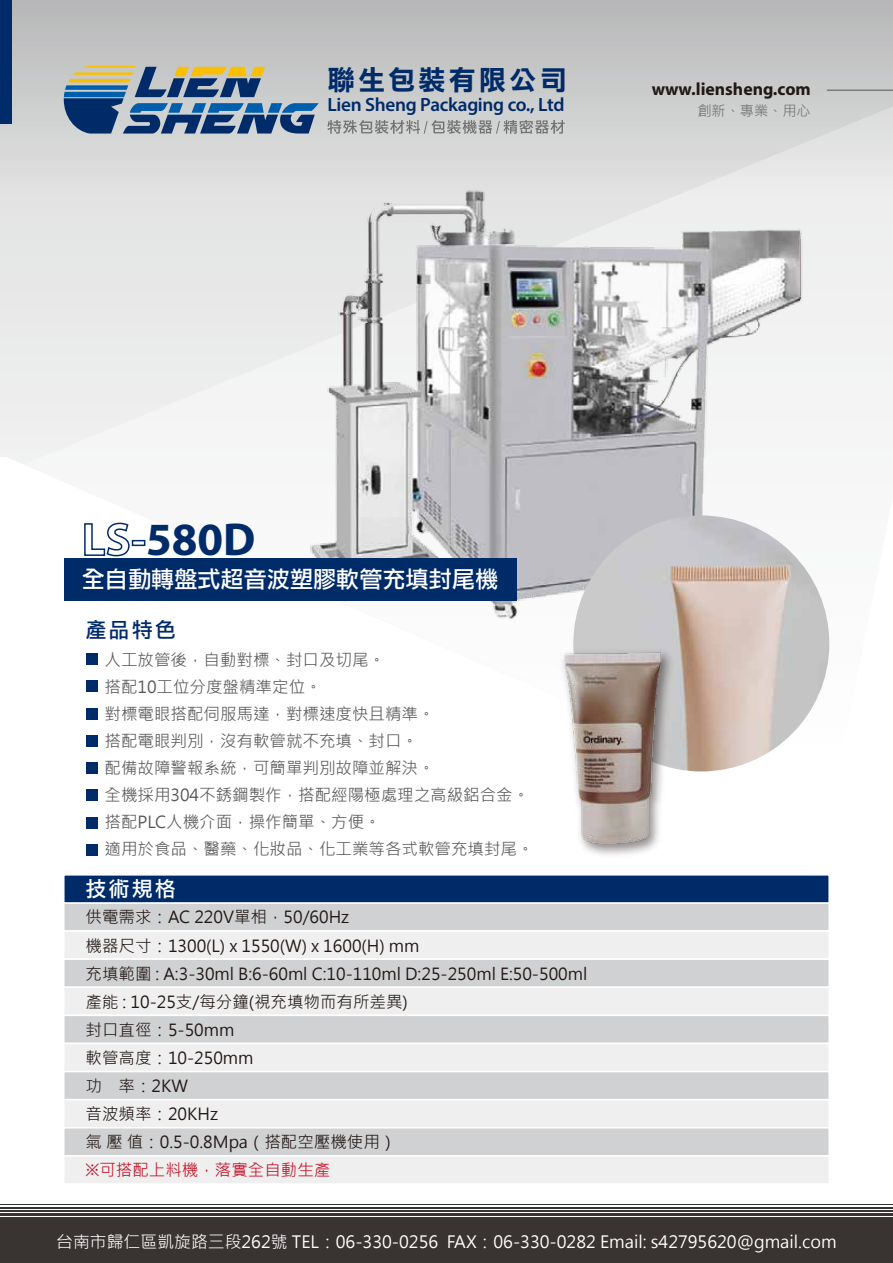
<style>
.page{position:relative;width:893px;height:1263px;background:#fff}
.page>*{position:absolute;margin:0;border:0;box-sizing:border-box;transform-origin:0 0}
.t1{font:700 46.35px "Myriad Pro";color:#002b69}
.t2{font:27.6px "DF Li Hei Bd WIN BF";letter-spacing:.1em;color:#002b69}
.t3{font:23.1px "DF Li Hei Md WIN BF";color:#fff}
.t4{font:21px "DF Li Hei Md WIN BF";color:#fff}
.t5{font:21px "DF Li Hei Md WIN BF";color:#002b69}
.t6{font:600 19.2px "Myriad Pro";letter-spacing:-.015em;color:#002b69}
.t7{font:700 17.7px "Myriad";color:#221815}
.t8{font:16.8px "Microsoft Jheng Hei";color:#fff}
.t9{font:16.5px/28px "Microsoft Jheng Hei";color:#221815}
.t10{font:16.5px/27px "Microsoft Jheng Hei";color:#595757}
.t11{font:16.5px "Microsoft Jheng Hei";color:#c30d23}
.t12{font:14.1px "Microsoft Jheng Hei";color:#727171}
</style>
<div class="page">
<svg style="left:13px;top:212px;width:880px;height:616px"></svg>
<div style="left:0;top:0;width:893px;height:212px;background:linear-gradient(to bottom,#b5b6b7,#e8e8e9)"></div>
<img style="left:278px;top:120px;width:545px;height:545px">
<div style="left:0;top:1220px;width:893px;height:43px;background:#393332"></div>
<hr style="left:0;top:1217px;width:893px;height:2px;background:#393332">
<hr style="left:0;top:1214px;width:893px;height:2px;background:#393332">
<hr style="left:0;top:1210px;width:893px;height:2px;background:#393332">
<hr style="left:0;top:1207px;width:893px;height:2px;background:#393332">
<hr style="left:0;top:1204px;width:893px;height:1px;background:#393332">
<div style="left:63px;top:902px;width:767px;height:30px;background:#d0d1d2"></div>
<div style="left:63px;top:874px;width:767px;height:30px;background:#002b69;border:2px solid #fff"></div>
<div style="left:63px;top:930px;width:767px;height:30px;background:#efefef;border:2px solid #fff"></div>
<div style="left:63px;top:958px;width:767px;height:30px;background:#d0d1d2;border:2px solid #fff"></div>
<div style="left:63px;top:986px;width:767px;height:30px;background:#efefef;border:2px solid #fff"></div>
<div style="left:63px;top:1014px;width:767px;height:30px;background:#d0d1d2;border:2px solid #fff"></div>
<div style="left:63px;top:1043px;width:767px;height:29px;background:#efefef;border:2px solid #fff"></div>
<div style="left:63px;top:1071px;width:767px;height:29px;background:#d0d1d2;border:2px solid #fff"></div>
<div style="left:63px;top:1099px;width:767px;height:29px;background:#efefef;border:2px solid #fff"></div>
<div style="left:63px;top:1127px;width:767px;height:29px;background:#d0d1d2;border:2px solid #fff"></div>
<div style="left:63px;top:1155px;width:767px;height:30px;background:#efefef;border:2px solid #fff"></div>
<div style="left:86px;top:653px;width:11px;height:12px;background:#002b69"></div>
<div style="left:86px;top:681px;width:11px;height:11px;background:#002b69"></div>
<div style="left:86px;top:708px;width:11px;height:11px;background:#002b69"></div>
<div style="left:86px;top:735px;width:11px;height:11px;background:#002b69"></div>
<div style="left:86px;top:762px;width:11px;height:12px;background:#002b69"></div>
<div style="left:86px;top:790px;width:11px;height:11px;background:#002b69"></div>
<div style="left:86px;top:817px;width:11px;height:11px;background:#002b69"></div>
<div style="left:86px;top:844px;width:11px;height:11px;background:#002b69"></div>
<svg style="left:83px;top:522px;width:47px;height:35px"></svg>
<div style="left:132px;top:540px;width:13px;height:6px;border:2px solid #002b69"></div>
<div style="left:64px;top:558px;width:452px;height:43px;background:#002b69"></div>
<img style="left:573px;top:515px;width:256px;height:256px;border-radius:128px">
<img style="left:556px;top:643px;width:123px;height:212px">
<img style="left:551px;top:645px;width:123px;height:203px">
<hr style="left:827px;top:90px;width:66px;height:1px;background:#727171">
<svg style="left:64px;top:66px;width:255px;height:68px;background:#73899b"></svg>
<svg style="left:327px;top:120px;width:238px;height:14px;background:#adadad"></svg>
<div style="left:0;top:0;width:12px;height:123px;background:#002b69"></div>
<h2 class="t2" style="left:327px;top:66px;width:241px">聯生包裝有限公司</h2>
<p class="t6" style="left:327px;top:92px;width:239px">Lien Sheng Packaging co., Ltd</p>
<p class="t7" style="left:652px;top:80px;width:161px">www.liensheng.com</p>
<p class="t12" style="left:697px;top:101px;width:115px">創新、專業、用心</p>
<h1 class="t1" style="left:146px;top:509px;width:111px">580D</h1>
<h3 class="t3" style="left:82px;top:568px;width:418px">全自動轉盤式超音波塑膠軟管充填封尾機</h3>
<p class="t5" style="left:85px;top:619px;width:92px">產品特色</p>
<p class="t10" style="left:105px;top:646px;width:430px">人工放管後，自動對標、封口及切尾。<br>搭配10工位分度盤精準定位。<br>對標電眼搭配伺服馬達，對標速度快且精準。<br>搭配電眼判別，沒有軟管就不充填、封口。<br>配備故障警報系統，可簡單判別故障並解決。<br>全機採用304不銹鋼製作，搭配經陽極處理之高級鋁合金。搭配PLC人機介面，操作簡單、方便。<br>適用於食品、醫藥、化妝品、化工業等各式軟管充填封尾。</p>
<p class="t4" style="left:85px;top:878px;width:92px">技術規格</p>
<p class="t9" style="left:85px;top:903px;width:503px">供電需求：AC 220V單相，50/60Hz<br>機器尺寸：1300(L) x 1550(W) x 1600(H) mm<br>充填範圍 : A:3-30ml B:6-60ml C:10-110ml D:25-250ml E:50-500ml產能 : 10-25支/每分鐘(視充填物而有所差異)<br>封口直徑：5-50mm<br>軟管高度：10-250mm<br>功 率：2KW<br>音波頻率：20KHz<br>氣 壓 值：0.5-0.8Mpa（搭配空壓機使用）</p>
<p class="t11" style="left:85px;top:1159px;width:246px">※可搭配上料機，落實全自動生產</p>
<p class="t8" style="left:56px;top:1231px;width:782px">台南市歸仁區凱旋路三段262號 TEL：06-330-0256 FAX：06-330-0282 Email: s42795620@gmail.com</p>
</div>
